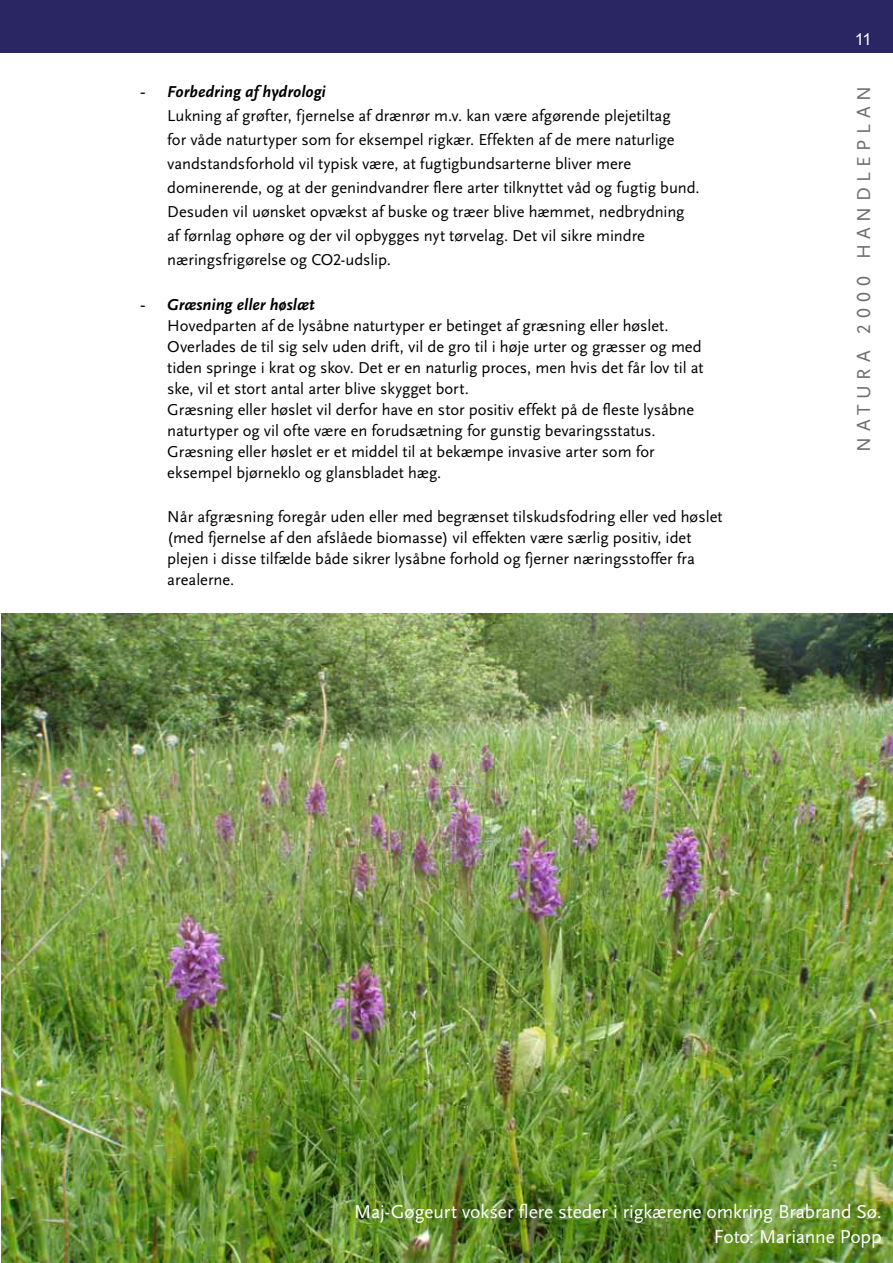
<style>
.page{position:relative;width:893px;height:1263px;background:#fff}
.page>*{position:absolute;margin:0;border:0;box-sizing:border-box;transform-origin:0 0}
.t1{font:19.5px/25.5px "Scala Sans OT";letter-spacing:-.01em;color:#fff;text-align:right}
.t2{font:19.5px "Scala Sans LF";letter-spacing:.29em;color:#6d6e71}
.t3{font:16.5px/21px "Scala Sans LF";color:#000}
.t4{font:italic 700 16.5px "Scala Sans OT";color:#000}
.t5{font:16.5px "Arial";color:#fff}
.s1{font-family:"Times New Roman";font-weight:400;font-style:normal}
</style>
<div class="page">
<div style="left:0;top:0;width:893px;height:53px;background:#292663"></div>
<img style="left:1px;top:613px;width:892px;height:650px">
<p class="t4" style="left:140px;top:82px;width:187px"><span class="s1">-</span> Forbedring af hydrologi</p>
<p class="t3" style="left:167px;top:104px;width:534px;line-height:24px">Lukning af grøfter, fjernelse af drænrør m.v. kan være afgørende plejetiltag<br>for våde naturtyper som for eksempel rigkær. Effekten af de mere naturlige vandstandsforhold vil typisk være, at fugtigbundsarterne bliver mere dominerende, og at der genindvandrer flere arter tilknyttet våd og fugtig bund.<br>Desuden vil uønsket opvækst af buske og træer blive hæmmet, nedbrydning af førnlag ophøre og der vil opbygges nyt tørvelag. Det vil sikre mindre næringsfrigørelse og CO2-udslip.</p>
<p class="t4" style="left:140px;top:295px;width:176px"><span class="s1">-</span> Græsning eller høslæt</p>
<p class="t3" style="left:167px;top:316px;width:538px">Hovedparten af de lysåbne naturtyper er betinget af græsning eller høslet.<br>Overlades de til sig selv uden drift, vil de gro til i høje urter og græsser og med tiden springe i krat og skov. Det er en naturlig proces, men hvis det får lov til at ske, vil et stort antal arter blive skygget bort.<br>Græsning eller høslet vil derfor have en stor positiv effekt på de fleste lysåbne naturtyper og vil ofte være en forudsætning for gunstig bevaringsstatus.<br>Græsning eller høslet er et middel til at bekæmpe invasive arter som for eksempel bjørneklo og glansbladet hæg.</p>
<p class="t3" style="left:167px;top:506px;width:557px">Når afgræsning foregår uden eller med begrænset tilskudsfodring eller ved høslet (med fjernelse af den afslåede biomasse) vil effekten være særlig positiv, idet plejen i disse tilfælde både sikrer lysåbne forhold og fjerner næringsstoffer fra arealerne.</p>
<p class="t5" style="left:855px;top:28px;width:18px">11</p>
<p class="t2" style="left:853px;top:452px;width:363px;rotate:-90deg">Natura 2000 han dleplan</p>
<p class="t1" style="left:354px;top:1198px;width:529px">Maj-Gøgeurt vokser flere steder i rigkærene omkring Brabrand Sø.<br>Foto: Marianne Popp</p>
</div>
